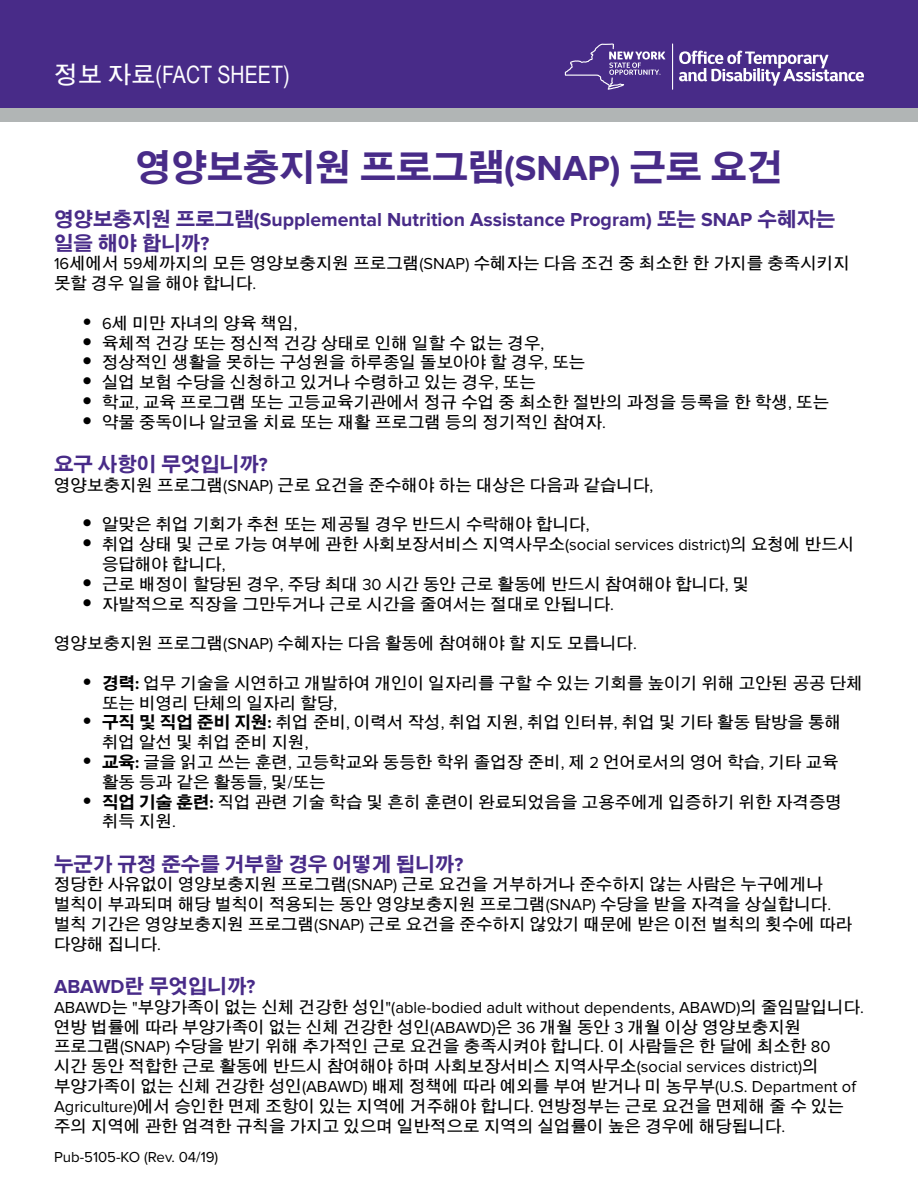
<style>
.page{position:relative;width:918px;height:1188px;background:#fff}
.page>*{position:absolute;margin:0;border:0;box-sizing:border-box;transform-origin:0 0}
.t1{font:36px "HY Go Thic Extra";color:#482b88}
.t2{font:24px "Arial Narrow";color:#fff}
.t3{font:700 19.5px "Proxima Nova";color:#482b88}
.t4{font:19.5px "HY Go Thic Extra";color:#482b88}
.t5{font:700 16.5px/19.8px "HY Go Thic";color:#000}
.t6{font:16.5px "Proxima Nova";color:#000}
.t7{font:15px "Proxima Nova";color:#000}
.s1{font-family:"HY Go Thic";font-weight:700}
.s2{font-family:"Proxima Nova";font-weight:700}
.s3{font-family:"HY Go Thic Extra";font-weight:400}
.s4{font-family:"Proxima Nova";font-weight:400}
.s5{font-family:"Proxima Nova";font-weight:400;font-size:30px}
.s6{font-family:"Proxima Nova";font-size:30px}
.s7{font-family:"Proxima Nova"}
</style>
<div class="page">
<div style="left:0;top:1px;width:918px;height:120px;background:#482b88"></div>
<div style="left:0;top:108px;width:918px;height:13px;background:#b1b5b5"></div>
<svg style="left:679px;top:51px;width:185px;height:35px"></svg>
<hr style="left:672px;top:43px;width:1px;height:47px;background:#fff">
<svg style="left:565px;top:43px;width:100px;height:47px"></svg>
<h2 class="t2" style="left:54px;top:57px;width:237px"><span class="s1">정보 자료</span>(FACT SHEET)</h2>
<h1 class="t1" style="left:135px;top:149px;width:649px">영양보충지원 프로그램<span class="s2">(SNAP)</span> 근로 요건</h1>
<p class="t3" style="left:54px;top:209px;width:783px"><span class="s3">영양보충지원 프로그램</span>(Supplemental Nutrition Assistance Program) <span class="s3">또는</span> SNAP <span class="s3">수혜자는</span></p>
<p class="t4" style="left:54px;top:233px;width:157px">일을 해야 합니까<span class="s2">?</span></p>
<p class="t5" style="left:54px;top:254px;width:797px"><span class="s4">16</span>세에서 <span class="s4">59</span>세까지의 모든 영양보충지원 프로그램<span class="s4">(SNAP)</span> 수혜자는 다음 조건 중 최소한 한 가지를 충족시키지 못할 경우 일을 해야 합니다<span class="s4">.</span></p>
<p class="t5" style="left:82px;top:313px;width:217px"><span class="s5">•</span> <span class="s4">6</span>세 미만 자녀의 양육 책임<span class="s4">,</span></p>
<p class="t5" style="left:82px;top:333px;width:464px"><span class="s6">•</span> 육체적 건강 또는 정신적 건강 상태로 인해 일할 수 없는 경우<span class="s4">,</span></p>
<p class="t5" style="left:82px;top:353px;width:505px"><span class="s6">•</span> 정상적인 생활을 못하는 구성원을 하루종일 돌보아야 할 경우<span class="s4">,</span> 또는</p>
<p class="t5" style="left:82px;top:372px;width:456px"><span class="s6">•</span> 실업 보험 수당을 신청하고 있거나 수령하고 있는 경우<span class="s4">,</span> 또는</p>
<p class="t5" style="left:82px;top:392px;width:749px"><span class="s6">•</span> 학교<span class="s4">,</span> 교육 프로그램 또는 고등교육기관에서 정규 수업 중 최소한 절반의 과정을 등록을 한 학생<span class="s4">,</span> 또는</p>
<p class="t5" style="left:82px;top:412px;width:526px"><span class="s6">•</span> 약물 중독이나 알코올 치료 또는 재활 프로그램 등의 정기적인 참여자<span class="s4">.</span></p>
<p class="t4" style="left:54px;top:454px;width:215px">요구 사항이 무엇입니까<span class="s2">?</span></p>
<p class="t5" style="left:54px;top:475px;width:601px">영양보충지원 프로그램<span class="s4">(SNAP)</span> 근로 요건을 준수해야 하는 대상은 다음과 같습니다<span class="s4">,</span></p>
<p class="t5" style="left:82px;top:515px;width:509px"><span class="s6">•</span> 알맞은 취업 기회가 추천 또는 제공될 경우 반드시 수락해야 합니다<span class="s4">,</span></p>
<p class="t5" style="left:102px;top:534px;width:754px;text-indent:-20px"><span class="s6">•</span> 취업 상태 및 근로 가능 여부에 관한 사회보장서비스 지역사무소<span class="s4">(social services district)</span>의 요청에 반드시 응답해야 합니다<span class="s4">,</span></p>
<p class="t5" style="left:82px;top:574px;width:669px"><span class="s6">•</span> 근로 배정이 할당된 경우<span class="s4">,</span> 주당 최대 <span class="s4">30</span> 시간 동안 근로 활동에 반드시 참여해야 합니다<span class="s4">,</span> 및</p>
<p class="t5" style="left:82px;top:594px;width:534px"><span class="s6">•</span> 자발적으로 직장을 그만두거나 근로 시간을 줄여서는 절대로 안됩니다<span class="s4">.</span></p>
<p class="t5" style="left:54px;top:633px;width:584px">영양보충지원 프로그램<span class="s4">(SNAP)</span> 수혜자는 다음 활동에 참여해야 할 지도 모릅니다<span class="s4">.</span></p>
<p class="t5" style="left:102px;top:673px;width:762px;text-indent:-20px"><span class="s5">•</span> <span class="s3">경력</span><span class="s7">:</span> 업무 기술을 시연하고 개발하여 개인이 일자리를 구할 수 있는 기회를 높이기 위해 고안된 공공 단체 또는 비영리 단체의 일자리 할당<span class="s4">,</span></p>
<p class="t5" style="left:102px;top:713px;width:741px;text-indent:-20px"><span class="s5">•</span> <span class="s3">구직 및 직업 준비 지원</span><span class="s7">:</span> 취업 준비<span class="s4">,</span> 이력서 작성<span class="s4">,</span> 취업 지원<span class="s4">,</span> 취업 인터뷰<span class="s4">,</span> 취업 및 기타 활동 탐방을 통해 취업 알선 및 취업 준비 지원<span class="s4">,</span></p>
<p class="t5" style="left:102px;top:752px;width:738px;text-indent:-20px"><span class="s5">•</span> <span class="s3">교육</span><span class="s7">:</span> 글을 읽고 쓰는 훈련<span class="s4">,</span> 고등학교와 동등한 학위 졸업장 준비<span class="s4">,</span> 제 <span class="s4">2</span> 언어로서의 영어 학습<span class="s4">,</span> 기타 교육 활동 등과 같은 활동들<span class="s4">,</span> 및<span class="s4">/</span>또는</p>
<p class="t5" style="left:102px;top:792px;width:742px;text-indent:-20px"><span class="s5">•</span> <span class="s3">직업 기술 훈련</span><span class="s7">:</span> 직업 관련 기술 학습 및 흔히 훈련이 완료되었음을 고용주에게 입증하기 위한 자격증명 취득 지원<span class="s4">.</span></p>
<p class="t4" style="left:54px;top:854px;width:411px">누군가 규정 준수를 거부할 경우 어떻게 됩니까<span class="s2">?</span></p>
<p class="t5" style="left:54px;top:875px;width:800px">정당한 사유없이 영양보충지원 프로그램<span class="s4">(SNAP)</span> 근로 요건을 거부하거나 준수하지 않는 사람은 누구에게나 벌칙이 부과되며 해당 벌칙이 적용되는 동안 영양보충지원 프로그램<span class="s4">(SNAP)</span> 수당을 받을 자격을 상실합니다<span class="s4">. </span>벌칙 기간은 영양보충지원 프로그램<span class="s4">(SNAP)</span> 근로 요건을 준수하지 않았기 때문에 받은 이전 벌칙의 횟수에 따라 다양해 집니다<span class="s4">.</span></p>
<p class="t3" style="left:54px;top:975px;width:203px">ABAWD<span class="s3">란 무엇입니까</span>?</p>
<p class="t6" style="left:54px;top:998px;width:812px">ABAWD<span class="s1">는</span> "<span class="s1">부양가족이 없는 신체 건강한 성인</span>"(able-bodied adult without dependents, ABAWD)<span class="s1">의 줄임말입니다</span>.</p>
<p class="t5" style="left:54px;top:1017px;width:804px">연방 법률에 따라 부양가족이 없는 신체 건강한 성인<span class="s4">(ABAWD)</span>은 <span class="s4">36</span> 개월 동안 <span class="s4">3</span> 개월 이상 영양보충지원 프로그램<span class="s4">(SNAP)</span> 수당을 받기 위해 추가적인 근로 요건을 충족시켜야 합니다<span class="s4">.</span> 이 사람들은 한 달에 최소한 <span class="s4">80 </span>시간 동안 적합한 근로 활동에 반드시 참여해야 하며 사회보장서비스 지역사무소<span class="s4">(social services district)</span>의 부양가족이 없는 신체 건강한 성인<span class="s4">(ABAWD)</span> 배제 정책에 따라 예외를 부여 받거나 미 농무부<span class="s4">(U.S. Department of Agriculture)</span>에서 승인한 면제 조항이 있는 지역에 거주해야 합니다<span class="s4">.</span> 연방정부는 근로 요건을 면제해 줄 수 있는 주의 지역에 관한 엄격한 규칙을 가지고 있으며 일반적으로 지역의 실업률이 높은 경우에 해당됩니다<span class="s4">.</span></p>
<p class="t7" style="left:54px;top:1148px;width:166px">Pub-5105-KO (Rev. 04/19)</p>
</div>
